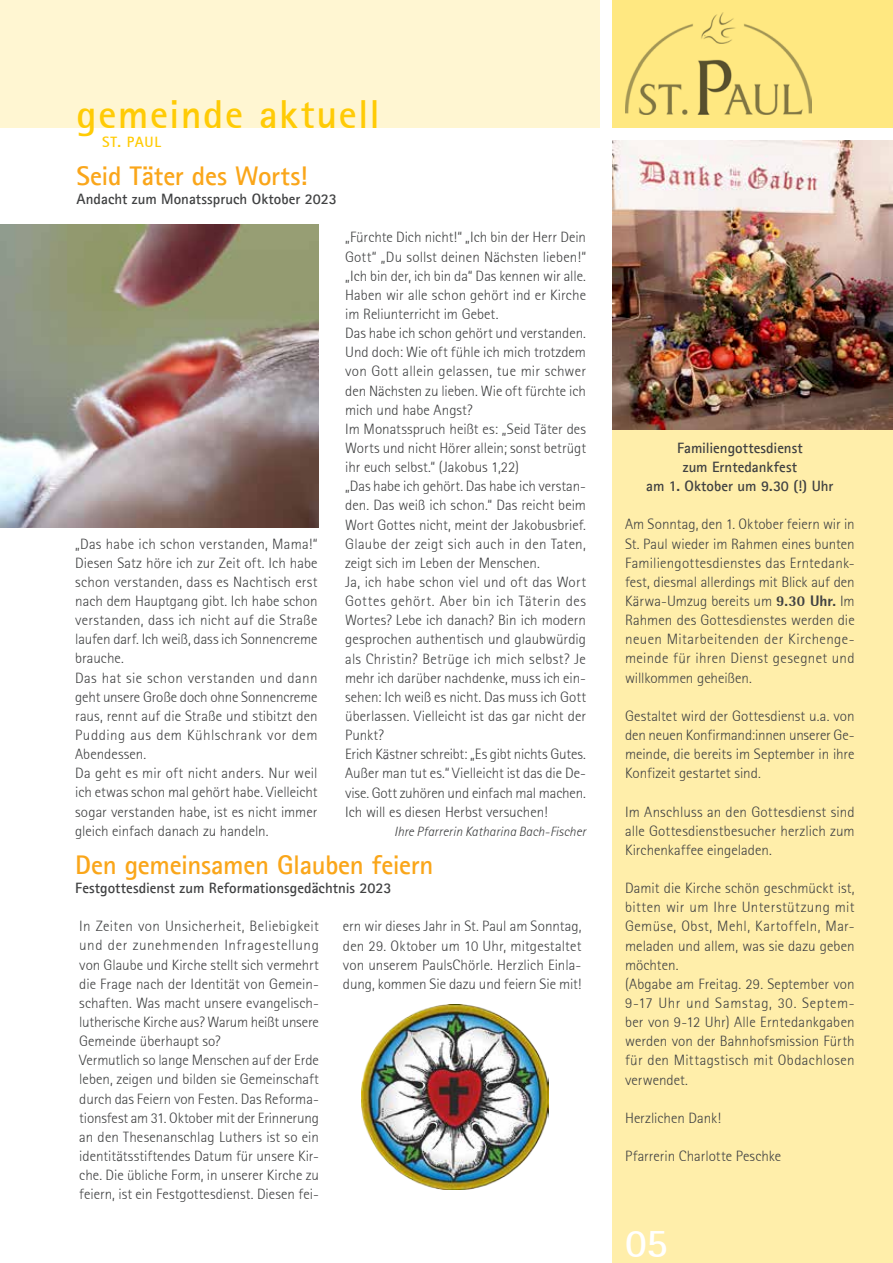
<style>
.page{position:relative;width:893px;height:1263px;background:#fff}
.page>*{position:absolute;margin:0;border:0;box-sizing:border-box;transform-origin:0 0}
.t1{font:40.5px "Rotis Sans Serif Bold 65";letter-spacing:.035em;color:#ffcb05}
.t2{font:40.5px "Rotis Sans Serif Bold 65";color:#fff}
.t3{font:700 27px "Agfa Rotis Sans Serif";letter-spacing:-.015em;color:#faa61a}
.t4{font:15px/19.2px "Rotis Sans Serif Light 45";color:#404142;text-align:justify}
.t5{font:700 15px/19.2px "Agfa Rotis Sans Serif";color:#404142;text-align:center}
.t6{font:15px "Rotis Sans Serif Bold 65";letter-spacing:.045em;color:#ffcb05}
.t7{font:13.5px "Rotis Sans Serif Light Italic 46";color:#404142}
.s1{font-family:"Rotis Semi Sans";font-weight:800}
</style>
<div class="page">
<div style="left:612px;top:0;width:281px;height:128px;background:#ffe881"></div>
<div style="left:0;top:0;width:600px;height:128px;background:#fff6d2"></div>
<div style="left:612px;top:140px;width:281px;height:1123px;background:#fea"></div>
<img style="left:625px;top:13px;width:186px;height:102px">
<img style="left:612px;top:140px;width:281px;height:289px">
<img style="left:0;top:224px;width:319px;height:303px">
<img style="left:362px;top:1004px;width:186px;height:185px">
<h1 class="t1" style="left:77px;top:88px;width:305px">gemeinde aktuell</h1>
<h2 class="t3" style="left:77px;top:159px;width:232px">Seid Täter des Worts!</h2>
<p class="t5" style="left:77px;top:189px;width:262px">Andacht zum Monatsspruch Oktober 2023</p>
<p class="t6" style="left:102px;top:132px;width:61px">St. paul</p>
<p class="t4" style="left:345px;top:228px;width:242px;text-align:left">„Fürchte Dich nicht!“ „Ich bin der Herr Dein Gott“ „Du sollst deinen Nächsten lieben!“ „Ich bin der, ich bin da“ Das kennen wir alle.<br>Haben wir alle schon gehört ind er Kirche im Reliunterricht im Gebet.<br>Das habe ich schon gehört und verstanden.<br>Und doch: Wie oft fühle ich mich trotzdem von Gott allein gelassen, tue mir schwer den Nächsten zu lieben. Wie oft fürchte ich mich und habe Angst?<br>Im Monatsspruch heißt es: „Seid Täter des Worts und nicht Hörer allein; sonst betrügt ihr euch selbst.“ (Jakobus 1,22)<br>„Das habe ich gehört. Das habe ich verstan&shy;den. Das weiß ich schon.“ Das reicht beim Wort Gottes nicht, meint der Jakobusbrief.<br>Glaube der zeigt sich auch in den Taten, zeigt sich im Leben der Menschen.<br>Ja, ich habe schon viel und oft das Wort Gottes gehört. Aber bin ich Täterin des Wortes? Lebe ich danach? Bin ich modern gesprochen authentisch und glaubwürdig als Christin? Betrüge ich mich selbst? Je mehr ich darüber nachdenke, muss ich ein&shy;sehen: Ich weiß es nicht. Das muss ich Gott überlassen. Vielleicht ist das gar nicht der Punkt?<br>Erich Kästner schreibt: „Es gibt nichts Gutes.<br>Außer man tut es.“ Vielleicht ist das die De&shy;vise. Gott zuhören und einfach mal machen.<br>Ich will es diesen Herbst versuchen!</p>
<p class="t7" style="left:394px;top:823px;width:193px">Ihre Pfarrerin Katharina Bach-Fischer</p>
<h2 class="t3" style="left:75px;top:848px;width:360px">Den gemeinsamen Glauben feiern</h2>
<p class="t5" style="left:75px;top:878px;width:318px">Festgottesdienst zum Reformationsgedächtnis 2023</p>
<p class="t4" style="left:79px;top:917px;width:241px;text-align:left">In Zeiten von Unsicherheit, Beliebigkeit und der zunehmenden Infragestellung von Glaube und Kirche stellt sich vermehrt die Frage nach der Identität von Gemein&shy;schaften. Was macht unsere evangelisch&shy;lutherische Kirche aus? Warum heißt unsere Gemeinde überhaupt so?<br>Vermutlich so lange Menschen auf der Erde leben, zeigen und bilden sie Gemeinschaft durch das Feiern von Festen. Das Reforma&shy;tionsfest am 31. Oktober mit der Erinnerung an den Thesenanschlag Luthers ist so ein identitätsstiftendes Datum für unsere Kir&shy;che. Die übliche Form, in unserer Kirche zu feiern, ist ein Festgottesdienst. Diesen fei-</p>
<p class="t4" style="left:343px;top:917px;width:240px">ern wir dieses Jahr in St. Paul am Sonntag, den 29. Oktober um 10 Uhr, mitgestaltet von unserem PaulsChörle. Herzlich Einla&shy;dung, kommen Sie dazu und feiern Sie mit!</p>
<p class="t4" style="left:75px;top:534px;width:244px;text-align:left">„Das habe ich schon verstanden, Mama!“ Diesen Satz höre ich zur Zeit oft. Ich habe schon verstanden, dass es Nachtisch erst nach dem Hauptgang gibt. Ich habe schon verstanden, dass ich nicht auf die Straße laufen darf. Ich weiß, dass ich Sonnencreme brauche.<br>Das hat sie schon verstanden und dann geht unsere Große doch ohne Sonnencreme raus, rennt auf die Straße und stibitzt den Pudding aus dem Kühlschrank vor dem Abendessen.<br>Da geht es mir oft nicht anders. Nur weil ich etwas schon mal gehört habe. Vielleicht sogar verstanden habe, ist es nicht immer gleich einfach danach zu handeln.</p>
<p class="t5" style="left:646px;top:438px;width:189px">Familiengottesdienst<br>zum Erntedankfest<br>am 1. Oktober um 9.30 (!) Uhr</p>
<p class="t4" style="left:625px;top:515px;width:231px">Am Sonntag, den 1. Oktober feiern wir in St. Paul wieder im Rahmen eines bunten Familiengottesdienstes das Erntedank&shy;fest, diesmal allerdings mit Blick auf den Kärwa-Umzug bereits um <span class="s1">9.30 Uhr.</span> Im Rahmen des Gottesdienstes werden die neuen Mitarbeitenden der Kirchenge&shy;meinde für ihren Dienst gesegnet und willkommen geheißen.</p>
<p class="t4" style="left:625px;top:706px;width:231px">Gestaltet wird der Gottesdienst u.a. von den neuen Konfirmand:innen unserer Ge&shy;meinde, die bereits im September in ihre Konfizeit gestartet sind.</p>
<p class="t4" style="left:625px;top:802px;width:231px">Im Anschluss an den Gottesdienst sind alle Gottesdienstbesucher herzlich zum Kirchenkaffee eingeladen.</p>
<p class="t4" style="left:625px;top:878px;width:231px;text-align:left">Damit die Kirche schön geschmückt ist, bitten wir um Ihre Unterstützung mit<br>Gemüse, Obst, Mehl, Kartoffeln, Mar&shy;meladen und allem, was sie dazu geben möchten.<br>(Abgabe am Freitag. 29. September von<br>9-17 Uhr und Samstag, 30. Septem&shy;ber von 9-12 Uhr) Alle Erntedankgaben werden von der Bahnhofsmission Fürth für den Mittagstisch mit Obdachlosen verwendet.</p>
<p class="t4" style="left:625px;top:1108px;width:97px">Herzlichen Dank!</p>
<p class="t4" style="left:625px;top:1146px;width:158px">Pfarrerin Charlotte Peschke</p>
<h1 class="t2" style="left:625px;top:1217px;width:44px">05</h1>
</div>
